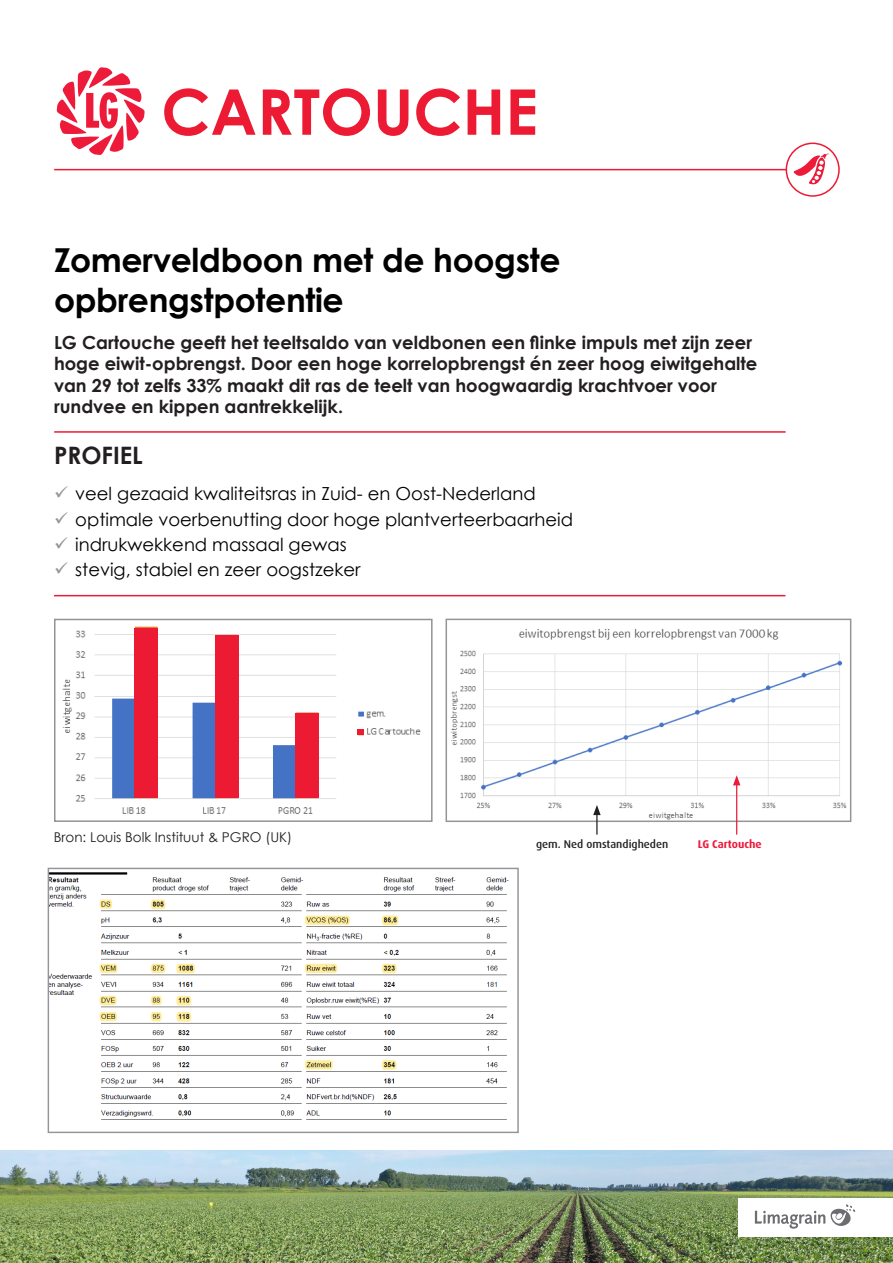
<style>
.page{position:relative;width:893px;height:1263px;background:#fff}
.page>*{position:absolute;margin:0;border:0;box-sizing:border-box;transform-origin:0 0}
.t1{font:700 63px "Century Gothic";color:#ed1a33}
.kop{font:700 33px/39.6px "Century Gothic";letter-spacing:-.01em;color:#000}
.SUBKOP2021{font:700 24px "Century Gothic";color:#231f20}
.t2{font:700 18px/21.6px "Century Gothic";color:#231f20}
.t3{font:18px "Century Gothic";color:#000}
.t4{font:13.5px "Century Gothic";color:#231f20}
.t5{font:500 11.25px "Dax";color:#231f20}
.t6{font:700 11.25px "Dax";color:#ed1a3a}
</style>
<div class="page">
<svg style="left:57px;top:67px;width:88px;height:88px"></svg>
<img style="left:0;top:1151px;width:893px;height:112px">
<hr style="left:54px;top:431px;width:732px;height:2px;background:#ed1a33">
<hr style="left:54px;top:169px;width:759px;height:1px;background:#ed1a33">
<hr style="left:54px;top:595px;width:731px;height:1px;background:#ed1a33">
<svg style="left:786px;top:144px;width:53px;height:52px"></svg>
<div style="left:786px;top:143px;width:54px;height:54px;border:2px solid #ed1a33;border-radius:50%"></div>
<div style="left:739px;top:1198px;width:154px;height:38px;background:#fff"></div>
<svg style="left:755px;top:1204px;width:100px;height:25px"></svg>
<img style="left:62px;top:626px;width:359px;height:188px">
<div style="left:54px;top:619px;width:379px;height:203px;border:2px solid #919396"></div>
<div style="left:134px;top:628px;width:24px;height:169px;background:#ed1a33"></div>
<div style="left:215px;top:635px;width:24px;height:162px;background:#ed1a33"></div>
<div style="left:295px;top:713px;width:23px;height:84px;background:#ed1a33"></div>
<svg style="left:358px;top:729px;width:6px;height:6px"></svg>
<img style="left:50px;top:872px;width:459px;height:248px">
<div style="left:48px;top:868px;width:471px;height:265px;border:1px solid #939598"></div>
<img style="left:450px;top:629px;width:397px;height:190px">
<div style="left:446px;top:619px;width:405px;height:203px;border:2px solid #939598"></div>
<hr style="left:596px;top:813px;width:2px;height:22px;background:#231f20">
<svg style="left:593px;top:805px;width:8px;height:10px"></svg>
<hr style="left:736px;top:783px;width:1px;height:52px;background:#ed1a3a">
<svg style="left:733px;top:775px;width:7px;height:10px"></svg>
<p class="t1" style="left:161px;top:64px;width:378px">CARTOUCHE</p>
<p class="kop" style="left:54px;top:239px;width:508px">Zomerveldboon met de hoogste opbrengstpotentie</p>
<p class="t2" style="left:54px;top:330px;width:705px">LG Cartouche geeft het teeltsaldo van veldbonen een flinke impuls met zijn zeer hoge eiwit-opbrengst. Door een hoge korrelopbrengst én zeer hoog eiwitgehalte van 29 tot zelfs 33% maakt dit ras de teelt van hoogwaardig krachtvoer voor rundvee en kippen aantrekkelijk.</p>
<p class="SUBKOP2021" style="left:54px;top:437px;width:90px">PROFIEL</p>
<p class="t3" style="left:75px;top:481px;width:462px">veel gezaaid kwaliteitsras in Zuid- en Oost-Nederland</p>
<p class="t3" style="left:75px;top:506px;width:499px">optimale voerbenutting door hoge plantverteerbaarheid</p>
<p class="t3" style="left:75px;top:532px;width:273px">indrukwekkend massaal gewas</p>
<p class="t3" style="left:75px;top:557px;width:287px">stevig, stabiel en zeer oogstzeker</p>
<p class="t4" style="left:54px;top:827px;width:240px">Bron: Louis Bolk Instituut &amp; PGRO (UK)</p>
<p class="t5" style="left:536px;top:837px;width:134px">gem. Ned omstandigheden</p>
<p class="t6" style="left:698px;top:837px;width:65px">LG Cartouche</p>
</div>
